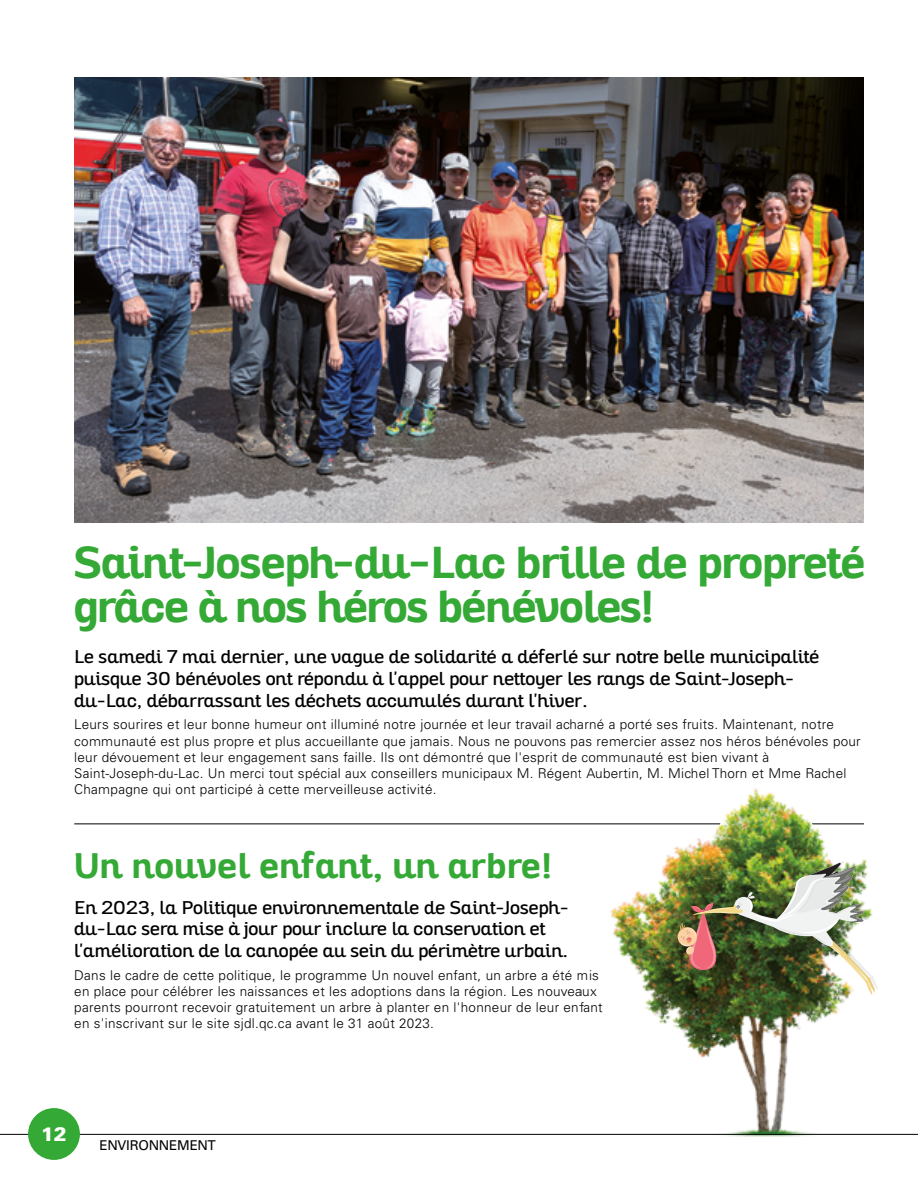
<style>
.page{position:relative;width:918px;height:1188px;background:#fff}
.page>*{position:absolute;margin:0;border:0;box-sizing:border-box;transform-origin:0 0}
.t1{font:700 43.5px/43.5px "Altair";letter-spacing:-.01em;color:#35a936}
.t2{font:700 34.5px "Altair";letter-spacing:.02em;color:#35a936}
.t3{font:900 19.5px "Univers LT Std";color:#fff}
.t4{font:18px/21.6px "Altair";color:#000}
.t5{font:300 13.5px/16.2px "Univers LT Std";letter-spacing:.02em;color:#000}
.t6{font:13.5px "Univers LT Std";letter-spacing:-.02em;color:#000}
</style>
<div class="page">
<img style="left:74px;top:78px;width:790px;height:444px">
<hr style="left:0;top:1134px;width:918px;height:1px;background:#000">
<div style="left:28px;top:1108px;width:52px;height:52px;background:#35a936;border-radius:50%"></div>
<hr style="left:74px;top:824px;width:790px;height:1px;background:#000">
<img style="left:582px;top:788px;width:296px;height:349px">
<img style="left:679px;top:861px;width:199px;height:134px">
<h1 class="t1" style="left:74px;top:542px;width:793px">Saint-Joseph-du-Lac brille de propreté grâce à nos héros bénévoles!</h1>
<h3 class="t4" style="left:74px;top:647px;width:747px">Le samedi 7 mai dernier, une vague de solidarité a déferlé sur notre belle municipalité puisque 30 bénévoles ont répondu à l'appel pour nettoyer les rangs de Saint-Joseph&shy;du-Lac, débarrassant les déchets accumulés durant l'hiver.</h3>
<p class="t5" style="left:74px;top:717px;width:788px">Leurs sourires et leur bonne humeur ont illuminé notre journée et leur travail acharné a porté ses fruits. Maintenant, notre communauté est plus propre et plus accueillante que jamais. Nous ne pouvons pas remercier assez nos héros bénévoles pour leur dévouement et leur engagement sans faille. Ils ont démontré que l'esprit de communauté est bien vivant à Saint-Joseph-du-Lac. Un merci tout spécial aux conseillers municipaux M. Régent Aubertin, M. Michel Thorn et Mme Rachel Champagne qui ont participé à cette merveilleuse activité.</p>
<h2 class="t2" style="left:74px;top:844px;width:479px">Un nouvel enfant, un arbre!</h2>
<h3 class="t4" style="left:74px;top:897px;width:496px">En 2023, la Politique environnementale de Saint-Joseph&shy;du-Lac sera mise à jour pour inclure la conservation et l'amélioration de la canopée au sein du périmètre urbain.</h3>
<p class="t5" style="left:74px;top:967px;width:530px">Dans le cadre de cette politique, le programme Un nouvel enfant, un arbre a été mis en place pour célébrer les naissances et les adoptions dans la région. Les nouveaux parents pourront recevoir gratuitement un arbre à planter en l'honneur de leur enfant en s'inscrivant sur le site sjdl.qc.ca avant le 31 août 2023.</p>
<h3 class="t3" style="left:41px;top:1122px;width:27px">12</h3>
<p class="t6" style="left:99px;top:1137px;width:118px">ENVIRONNEMENT</p>
</div>
